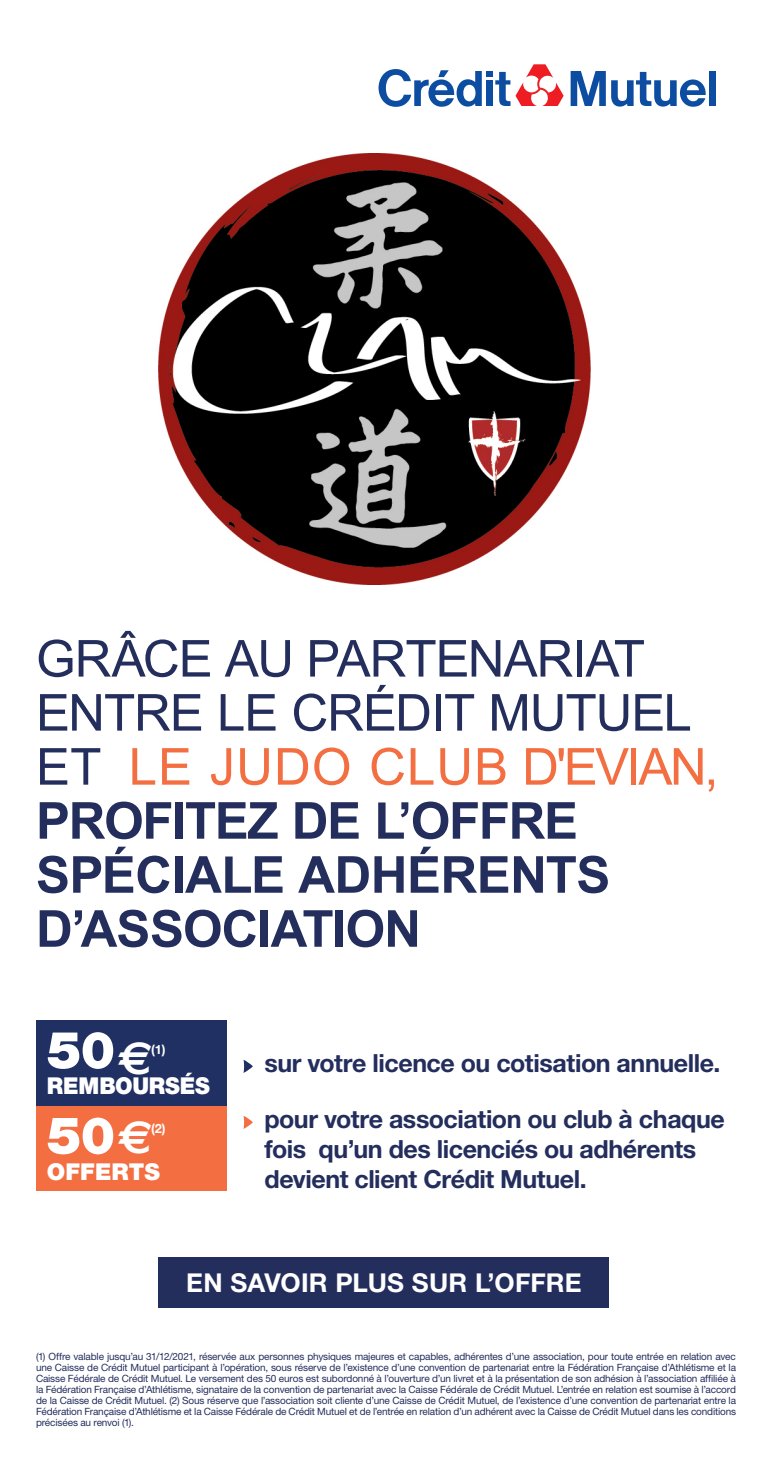
<style>
.page{position:relative;width:768px;height:1462px;background:#fff}
.page>*{position:absolute;margin:0;border:0;box-sizing:border-box;transform-origin:0 0}
.Texte_courant{font:900 51.7px "Helvetica Neue LT Pro";color:#fff}
.t1{font:700 51px/54px "Arial";letter-spacing:-.02em;color:#242e5d}
.t2{font:700 46.5px "Euro Sans";color:#fff}
.t3{font:700 26px "Helvetica Neue LT Pro";letter-spacing:.005em;color:#fff}
.t4{font:700 25px/30px "Helvetica Neue LT Pro";letter-spacing:-.015em;color:#242e5d}
.Texte_courant-2{font:900 23.3px "Helvetica Neue LT Pro";color:#fff;scale:.95 1}
.Texte_courant-3{font:900 23.3px "Helvetica Neue LT Pro";color:#fff}
.t5{font:700 12.8px "Helvetica Neue LT Pro";color:#fff}
.t6{font:10px/11px "Helvetica Neue LT Pro";letter-spacing:-.015em;color:#242e5d;text-align:justify}
.s1{font-weight:400}
.s2{font-weight:400;color:#f36f42}
</style>
<div class="page">
<div style="left:486px;top:71px;width:7px;height:6px;background:#0d4da1"></div>
<div style="left:709px;top:71px;width:7px;height:35px;background:#0d4da1"></div>
<div style="left:486px;top:80px;width:7px;height:26px;background:#0d4da1"></div>
<svg style="left:571px;top:71px;width:135px;height:36px"></svg>
<svg style="left:379px;top:69px;width:103px;height:38px"></svg>
<svg style="left:495px;top:64px;width:69px;height:42px"></svg>
<svg style="left:243px;top:1116px;width:10px;height:13px"></svg>
<svg style="left:243px;top:1060px;width:10px;height:13px"></svg>
<div style="left:36px;top:1106px;width:190px;height:85px;background:#f36f42"></div>
<div style="left:36px;top:1020px;width:190px;height:86px;background:#203062"></div>
<div style="left:159px;top:1257px;width:450px;height:51px;background:#242e5d"></div>
<img style="left:158px;top:153px;width:433px;height:432px">
<p class="t1" style="left:36px;top:632px;width:684px"><span class="s1">GRÂCE AU PARTENARIAT<br>ENTRE LE CRÉDIT MUTUEL<br>ET</span> <span class="s2">LE JUDO CLUB D'EVIAN,<br></span>PROFITEZ DE L’OFFRE<br>SPÉCIALE ADHÉRENTS<br>D’ASSOCIATION</p>
<p class="Texte_courant" style="left:47px;top:1019px;width:70px">50</p>
<p class="Texte_courant-2" style="left:47px;top:1072px;width:173px">REMBOURSÉS</p>
<p class="t2" style="left:118px;top:1110px;width:36px">E</p>
<p class="t5" style="left:151px;top:1120px;width:16px">(2)</p>
<p class="t2" style="left:118px;top:1031px;width:36px">E</p>
<p class="t5" style="left:151px;top:1041px;width:16px">(1)</p>
<p class="Texte_courant" style="left:47px;top:1104px;width:70px">50</p>
<p class="Texte_courant-3" style="left:47px;top:1157px;width:115px">OFFERTS</p>
<p class="t4" style="left:264px;top:1047px;width:457px">sur votre licence ou cotisation annuelle.</p>
<p class="t4" style="left:264px;top:1103px;width:462px">pour votre association ou club à chaque fois qu’un des licenciés ou adhérents devient client Crédit Mutuel.</p>
<p class="t3" style="left:186px;top:1266px;width:397px">EN SAVOIR PLUS SUR L’OFFRE</p>
<p class="t6" style="left:36px;top:1351px;width:702px">(1) Offre valable jusqu’au 31/12/2021, réservée aux personnes physiques majeures et capables, adhérentes d’une association, pour toute entrée en relation avec une Caisse de Crédit Mutuel participant à l’opération, sous réserve de l’existence d’une convention de partenariat entre la Fédération Française d’Athlétisme et la Caisse Fédérale de Crédit Mutuel. Le versement des 50 euros est subordonné à l’ouverture d’un livret et à la présentation de son adhésion à l’association affiliée à la Fédération Française d’Athlétisme, signataire de la convention de partenariat avec la Caisse Fédérale de Crédit Mutuel. L’entrée en relation est soumise à l’accord de la Caisse de Crédit Mutuel. (2) Sous réserve que l’association soit cliente d’une Caisse de Crédit Mutuel, de l’existence d’une convention de partenariat entre la Fédération Française d’Athlétisme et la Caisse Fédérale de Crédit Mutuel et de l’entrée en relation d’un adhérent avec la Caisse de Crédit Mutuel dans les conditions précisées au renvoi (1).</p>
</div>
